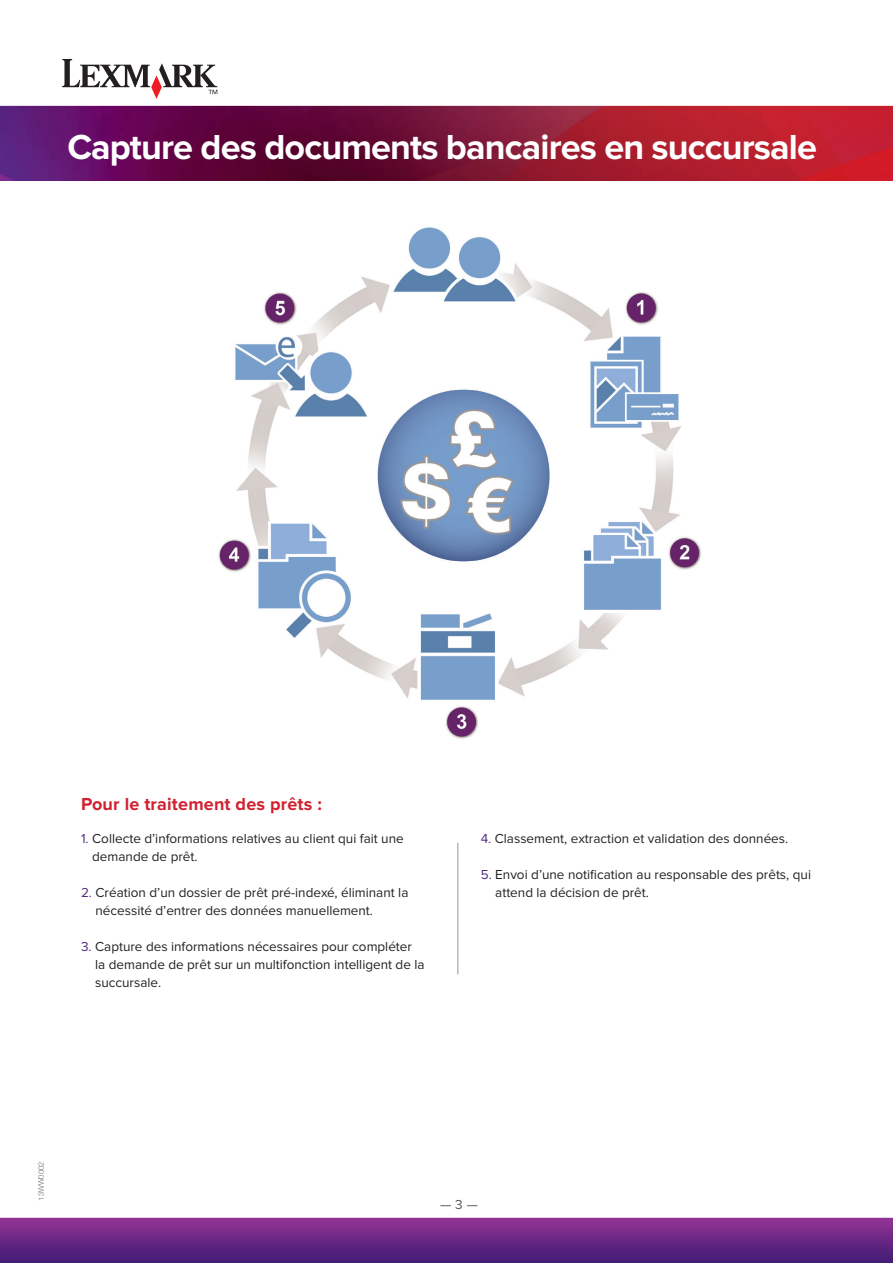
<style>
.page{position:relative;width:893px;height:1263px;background:#fff}
.page>*{position:absolute;margin:0;border:0;box-sizing:border-box;transform-origin:0 0}
.t1{font:700 36px "Proxima Nova";letter-spacing:-.025em;color:#fff}
.t2{font:700 18px "Proxima Nova";letter-spacing:.01em;color:#d1202f}
.t3{font:13.5px/18px "Proxima Nova";color:#231f20}
.t4{font:13.5px "Proxima Nova";color:#5b5450}
.t5{font:300 7.5px "Helvetica Neue LT Std";color:#6c6d70}
.s1{color:#542c7e}
</style>
<div class="page">
<img style="left:218px;top:227px;width:483px;height:512px">
<img style="left:0;top:86px;width:893px;height:94px">
<svg style="left:62px;top:59px;width:155px;height:40px"></svg>
<img style="left:0;top:1217px;width:893px;height:46px">
<hr style="left:458px;top:843px;width:1px;height:131px;background:#999391">
<h1 class="t1" style="left:67px;top:126px;width:751px">Capture des documents bancaires en succursale</h1>
<h2 class="t2" style="left:81px;top:793px;width:242px">Pour le traitement des prêts :</h2>
<p class="t3" style="left:92px;top:830px;width:313px;text-indent:-11px"><span class="s1">1.</span> Collecte d’informations relatives au client qui fait une demande de prêt.</p>
<p class="t3" style="left:96px;top:884px;width:314px;text-indent:-15px"><span class="s1">2.</span> Création d’un dossier de prêt pré-indexé, éliminant la nécessité d’entrer des données manuellement.</p>
<p class="t3" style="left:95px;top:938px;width:331px;text-indent:-14px"><span class="s1">3.</span> Capture des informations nécessaires pour compléter la demande de prêt sur un multifonction intelligent de la succursale.</p>
<p class="t3" style="left:481px;top:830px;width:309px"><span class="s1">4.</span> Classement, extraction et validation des données.</p>
<p class="t3" style="left:495px;top:866px;width:317px;text-indent:-15px"><span class="s1">5.</span> Envoi d’une notification au responsable des prêts, qui attend la décision de prêt.</p>
<p class="t5" style="left:36px;top:1200px;width:40px;rotate:-90deg">13WW0002</p>
<p class="t4" style="left:440px;top:1197px;width:39px">— 3 —</p>
</div>
